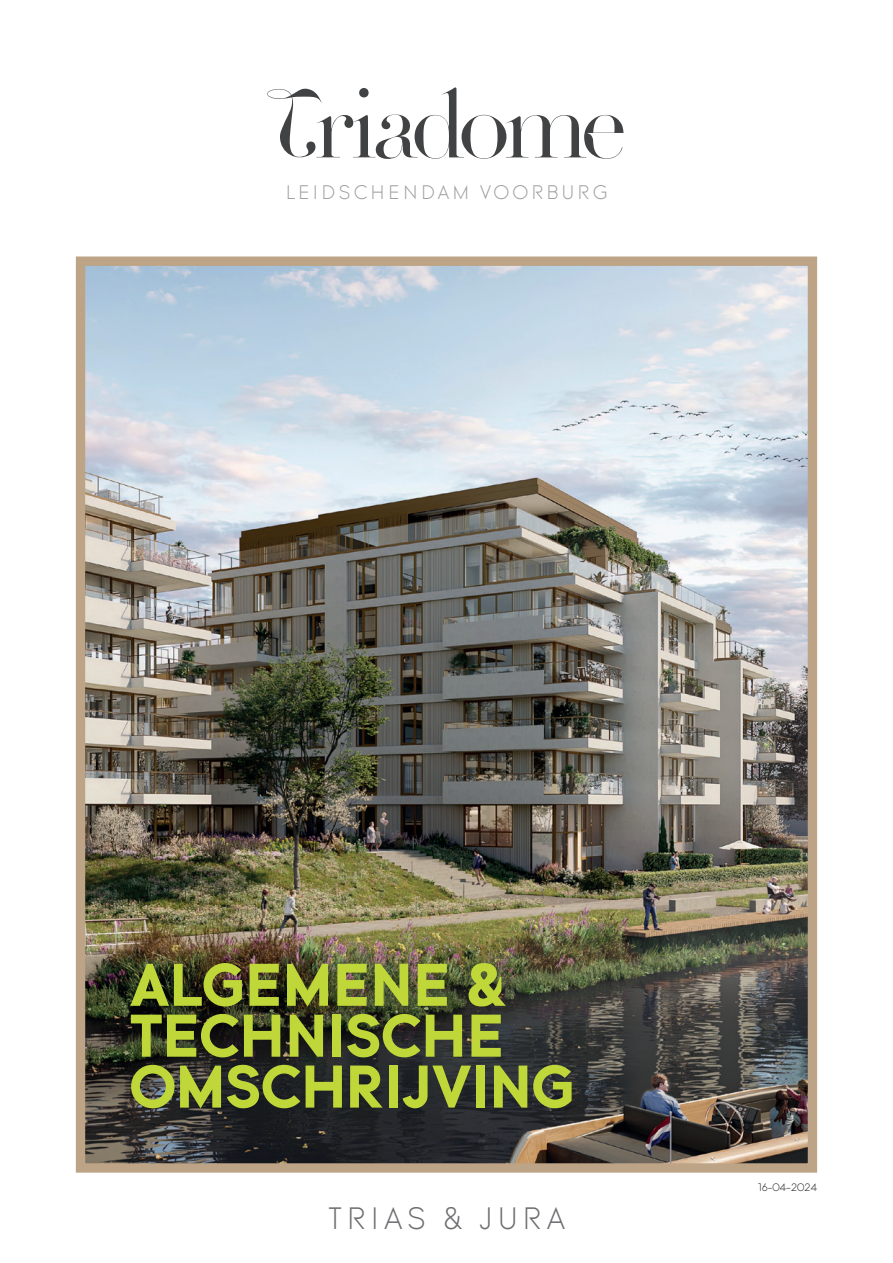
<style>
.page{position:relative;width:893px;height:1263px;background:#fff}
.page>*{position:absolute;margin:0;border:0;box-sizing:border-box;transform-origin:0 0}
.t1{font:87.75px "Evangelina";letter-spacing:-.035em;color:#414243}
.t2{font:700 58.5px/50.8px "Tomica";color:#c0d739}
.t3{font:300 30.15px "Tomica";letter-spacing:.16em;color:#6c6d70}
.t4{font:300 19.05px "Tomica";letter-spacing:.16em;color:#9b9da0}
.t5{font:300 10.5px "Tomica";color:#231f20}
</style>
<div class="page">
<img style="left:75px;top:256px;width:743px;height:917px">
<h1 class="t1" style="left:268px;top:61px;width:358px">Triadome</h1>
<p class="t4" style="left:286px;top:180px;width:323px">LEIDSCHENDAM VOORBURG</p>
<p class="t2" style="left:130px;top:958px;width:447px">ALGEMENE &amp;<br>TECHNISCHE<br>OMSCHRIJVING</p>
<p class="t3" style="left:329px;top:1198px;width:238px">TRIAS &amp; JURA</p>
<p class="t5" style="left:758px;top:1180px;width:61px">16-04-2024</p>
</div>
